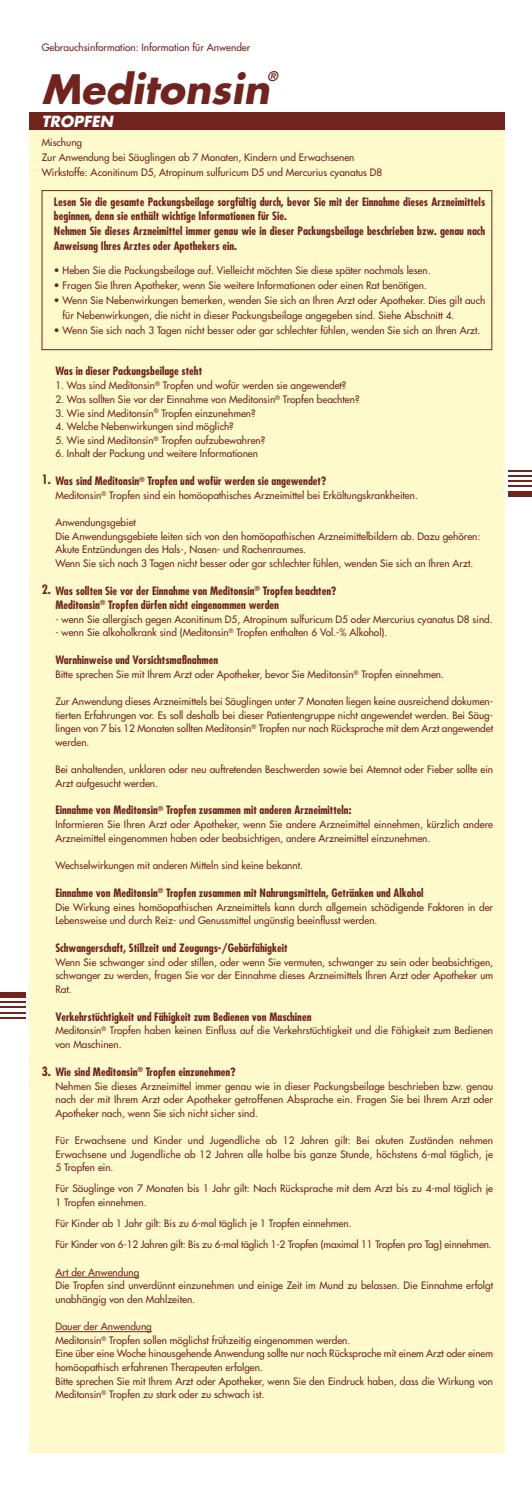
<style>
.page{position:relative;width:532px;height:1488px;background:#fff}
.page>*{position:absolute;margin:0;border:0;box-sizing:border-box;transform-origin:0 0}
.t1{font:italic 700 39.5px "Futura";letter-spacing:.005em;color:#70241d}
.t2{font:italic 700 15px "Futura";letter-spacing:.005em;color:#fff}
.t3{font:italic 700 13px "Futura";color:#70241d}
.t4{font:700 condensed 12.5px "Futura";color:#70241d}
.t5{font:700 condensed 11.25px/14.6px "Futura";color:#70241d}
.t6{font:10px/13.6px "Futura";color:#70241d}
</style>
<div class="page">
<div style="left:29px;top:126px;width:475px;height:1327px;background:#fefacb"></div>
<hr style="left:55px;top:1277px;width:84px;height:1px;background:#70241d">
<hr style="left:55px;top:1331px;width:97px;height:1px;background:#70241d">
<div style="left:29px;top:113px;width:475px;height:17px;background:#70241d"></div>
<div style="left:42px;top:190px;width:450px;height:160px;border:1px solid #70241d"></div>
<hr style="left:508px;top:475px;width:23px;height:2px;background:#70241d">
<hr style="left:508px;top:480px;width:23px;height:2px;background:#70241d">
<svg style="left:508px;top:486px;width:23px;height:1px"></svg>
<div style="left:508px;top:491px;width:23px;height:5px;background:#70241d"></div>
<svg style="left:508px;top:470px;width:23px;height:1px"></svg>
<svg style="left:0;top:1012px;width:26px;height:1px"></svg>
<hr style="left:0;top:1006px;width:26px;height:2px;background:#70241d">
<hr style="left:0;top:1001px;width:26px;height:2px;background:#70241d">
<div style="left:0;top:992px;width:26px;height:6px;background:#70241d"></div>
<hr style="left:0;top:1017px;width:26px;height:2px;background:#70241d">
<p class="t6" style="left:42px;top:41px;width:210px">Gebrauchsinformation: Information für Anwender</p>
<h1 class="t1" style="left:42px;top:71px;width:229px">Meditonsin</h1>
<h3 class="t3" style="left:267px;top:71px;width:12px">®</h3>
<h2 class="t2" style="left:42px;top:115px;width:73px">TROPFEN</h2>
<p class="t6" style="left:42px;top:136px;width:342px;line-height:15px">Mischung<br>Zur Anwendung bei Säuglingen ab 7 Monaten, Kindern und Erwachsenen<br>Wirkstoffe: Aconitinum D5, Atropinum sulfuricum D5 und Mercurius cyanatus D8</p>
<p class="t5" style="left:54px;top:196px;width:432px">Lesen Sie die gesamte Packungsbeilage sorgfältig durch, bevor Sie mit der Einnahme dieses Arzneimittels beginnen, denn sie enthält wichtige Informationen für Sie.<br>Nehmen Sie dieses Arzneimittel immer genau wie in dieser Packungsbeilage beschrieben bzw. genau nach Anweisung Ihres Arztes oder Apothekers ein.</p>
<p class="t6" style="left:54px;top:264px;width:378px">• Heben Sie die Packungsbeilage auf. Vielleicht möchten Sie diese später nochmals lesen.</p>
<p class="t6" style="left:54px;top:279px;width:374px">• Fragen Sie Ihren Apotheker, wenn Sie weitere Informationen oder einen Rat benötigen.</p>
<p class="t6" style="left:62px;top:293px;width:424px;line-height:15px;text-indent:-9px">• Wenn Sie Nebenwirkungen bemerken, wenden Sie sich an Ihren Arzt oder Apotheker. Dies gilt auch für Nebenwirkungen, die nicht in dieser Packungsbeilage angegeben sind. Siehe Abschnitt 4.</p>
<p class="t6" style="left:54px;top:324px;width:428px">• Wenn Sie sich nach 3 Tagen nicht besser oder gar schlechter fühlen, wenden Sie sich an Ihren Arzt.</p>
<p class="t5" style="left:55px;top:365px;width:148px">Was in dieser Packungsbeilage steht</p>
<p class="t6" style="left:55px;top:379px;width:292px">1. Was sind Meditonsin<sup>®</sup> Tropfen und wofür werden sie angewendet?</p>
<p class="t6" style="left:55px;top:393px;width:305px">2. Was sollten Sie vor der Einnahme von Meditonsin<sup>®</sup> Tropfen beachten?</p>
<p class="t6" style="left:55px;top:407px;width:202px">3. Wie sind Meditonsin<sup>®</sup> Tropfen einzunehmen?</p>
<p class="t6" style="left:55px;top:420px;width:180px">4. Welche Nebenwirkungen sind möglich?</p>
<p class="t6" style="left:55px;top:434px;width:211px">5. Wie sind Meditonsin<sup>®</sup> Tropfen aufzubewahren?</p>
<p class="t6" style="left:55px;top:448px;width:204px">6. Inhalt der Packung und weitere Informationen</p>
<p class="t5" style="left:55px;top:474px;width:272px">Was sind Meditonsin<sup>®</sup> Tropfen und wofür werden sie angewendet?</p>
<p class="t6" style="left:55px;top:489px;width:364px">Meditonsin<sup>®</sup> Tropfen sind ein homöopathisches Arzneimittel bei Erkältungskrankheiten.</p>
<p class="t6" style="left:55px;top:516px;width:426px">Anwendungsgebiet<br>Die Anwendungsgebiete leiten sich von den homöopathischen Arzneimittelbildern ab. Dazu gehören:<br>Akute Entzündungen des Hals-, Nasen- und Rachenraumes.<br>Wenn Sie sich nach 3 Tagen nicht besser oder gar schlechter fühlen, wenden Sie sich an Ihren Arzt.</p>
<p class="t5" style="left:55px;top:584px;width:282px;line-height:14.2px">Was sollten Sie vor der Einnahme von Meditonsin<sup>®</sup> Tropfen beachten?<br>Meditonsin<sup>®</sup> Tropfen dürfen nicht eingenommen werden</p>
<p class="t6" style="left:55px;top:613px;width:438px">- wenn Sie allergisch gegen Aconitinum D5, Atropinum sulfuricum D5 oder Mercurius cyanatus D8 sind.</p>
<p class="t6" style="left:55px;top:626px;width:333px">- wenn Sie alkoholkrank sind (Meditonsin<sup>®</sup> Tropfen enthalten 6 Vol.-% Alkohol).</p>
<p class="t5" style="left:55px;top:653px;width:164px">Warnhinweise und Vorsichtsmaßnahmen</p>
<p class="t6" style="left:55px;top:668px;width:390px">Bitte sprechen Sie mit Ihrem Arzt oder Apotheker, bevor Sie Meditonsin<sup>®</sup> Tropfen einnehmen.</p>
<p class="t6" style="left:55px;top:695px;width:439px;text-align:justify">Zur Anwendung dieses Arzneimittels bei Säuglingen unter 7 Monaten liegen keine ausreichend dokumen&shy;tierten Erfahrungen vor. Es soll deshalb bei dieser Patientengruppe nicht angewendet werden. Bei Säug&shy;lingen von 7 bis 12 Monaten sollten Meditonsin<sup>®</sup> Tropfen nur nach Rücksprache mit dem Arzt angewendet werden.</p>
<p class="t6" style="left:55px;top:763px;width:439px">Bei anhaltenden, unklaren oder neu auftretenden Beschwerden sowie bei Atemnot oder Fieber sollte ein<br>Arzt aufgesucht werden.</p>
<p class="t5" style="left:55px;top:804px;width:297px">Einnahme von Meditonsin<sup>®</sup> Tropfen zusammen mit anderen Arzneimitteln:</p>
<p class="t6" style="left:55px;top:818px;width:439px">Informieren Sie Ihren Arzt oder Apotheker, wenn Sie andere Arzneimittel einnehmen, kürzlich andere<br>Arzneimittel eingenommen haben oder beabsichtigen, andere Arzneimittel einzunehmen.</p>
<p class="t6" style="left:55px;top:859px;width:249px">Wechselwirkungen mit anderen Mitteln sind keine bekannt.</p>
<p class="t5" style="left:55px;top:886px;width:369px">Einnahme von Meditonsin<sup>®</sup> Tropfen zusammen mit Nahrungsmitteln, Getränken und Alkohol</p>
<p class="t6" style="left:55px;top:901px;width:439px">Die Wirkung eines homöopathischen Arzneimittels kann durch allgemein schädigende Faktoren in der<br>Lebensweise und durch Reiz- und Genussmittel ungünstig beeinflusst werden.</p>
<p class="t5" style="left:55px;top:941px;width:234px">Schwangerschaft, Stillzeit und Zeugungs-/Gebärfähigkeit</p>
<p class="t6" style="left:55px;top:956px;width:439px;text-align:justify">Wenn Sie schwanger sind oder stillen, oder wenn Sie vermuten, schwanger zu sein oder beabsichtigen, schwanger zu werden, fragen Sie vor der Einnahme dieses Arzneimittels Ihren Arzt oder Apotheker um Rat.</p>
<p class="t5" style="left:55px;top:1010px;width:257px">Verkehrstüchtigkeit und Fähigkeit zum Bedienen von Maschinen</p>
<p class="t6" style="left:55px;top:1025px;width:439px">Meditonsin<sup>®</sup> Tropfen haben keinen Einfluss auf die Verkehrstüchtigkeit und die Fähigkeit zum Bedienen von Maschinen.</p>
<p class="t5" style="left:55px;top:1065px;width:181px">Wie sind Meditonsin<sup>®</sup> Tropfen einzunehmen?</p>
<p class="t6" style="left:55px;top:1080px;width:439px;text-align:justify">Nehmen Sie dieses Arzneimittel immer genau wie in dieser Packungsbeilage beschrieben bzw. genau nach der mit Ihrem Arzt oder Apotheker getroffenen Absprache ein. Fragen Sie bei Ihrem Arzt oder Apotheker nach, wenn Sie sich nicht sicher sind.</p>
<p class="t6" style="left:55px;top:1134px;width:439px;text-align:justify">Für Erwachsene und Kinder und Jugendliche ab 12 Jahren gilt: Bei akuten Zuständen nehmen Erwachsene und Jugendliche ab 12 Jahren alle halbe bis ganze Stunde, höchstens 6-mal täglich, je 5 Tropfen ein.</p>
<p class="t6" style="left:55px;top:1182px;width:439px">Für Säuglinge von 7 Monaten bis 1 Jahr gilt: Nach Rücksprache mit dem Arzt bis zu 4-mal täglich je<br>1 Tropfen einnehmen.</p>
<p class="t6" style="left:55px;top:1213px;width:438px;line-height:21.1px">Für Kinder ab 1 Jahr gilt: Bis zu 6-mal täglich je 1 Tropfen einnehmen.<br>Für Kinder von 6-12 Jahren gilt: Bis zu 6-mal täglich 1-2 Tropfen (maximal 11 Tropfen pro Tag) einnehmen.</p>
<p class="t6" style="left:55px;top:1266px;width:439px">Art der Anwendung<br>Die Tropfen sind unverdünnt einzunehmen und einige Zeit im Mund zu belassen. Die Einnahme erfolgt unabhängig von den Mahlzeiten.</p>
<p class="t6" style="left:55px;top:1320px;width:439px">Dauer der Anwendung<br>Meditonsin<sup>®</sup> Tropfen sollen möglichst frühzeitig eingenommen werden.<br>Eine über eine Woche hinausgehende Anwendung sollte nur nach Rücksprache mit einem Arzt oder einem homöopathisch erfahrenen Therapeuten erfolgen.<br>Bitte sprechen Sie mit Ihrem Arzt oder Apotheker, wenn Sie den Eindruck haben, dass die Wirkung von Meditonsin<sup>®</sup> Tropfen zu stark oder zu schwach ist.</p>
<p class="t4" style="left:42px;top:474px;width:11px">1.</p>
<p class="t4" style="left:42px;top:584px;width:11px">2.</p>
<p class="t4" style="left:42px;top:1065px;width:11px">3.</p>
</div>
